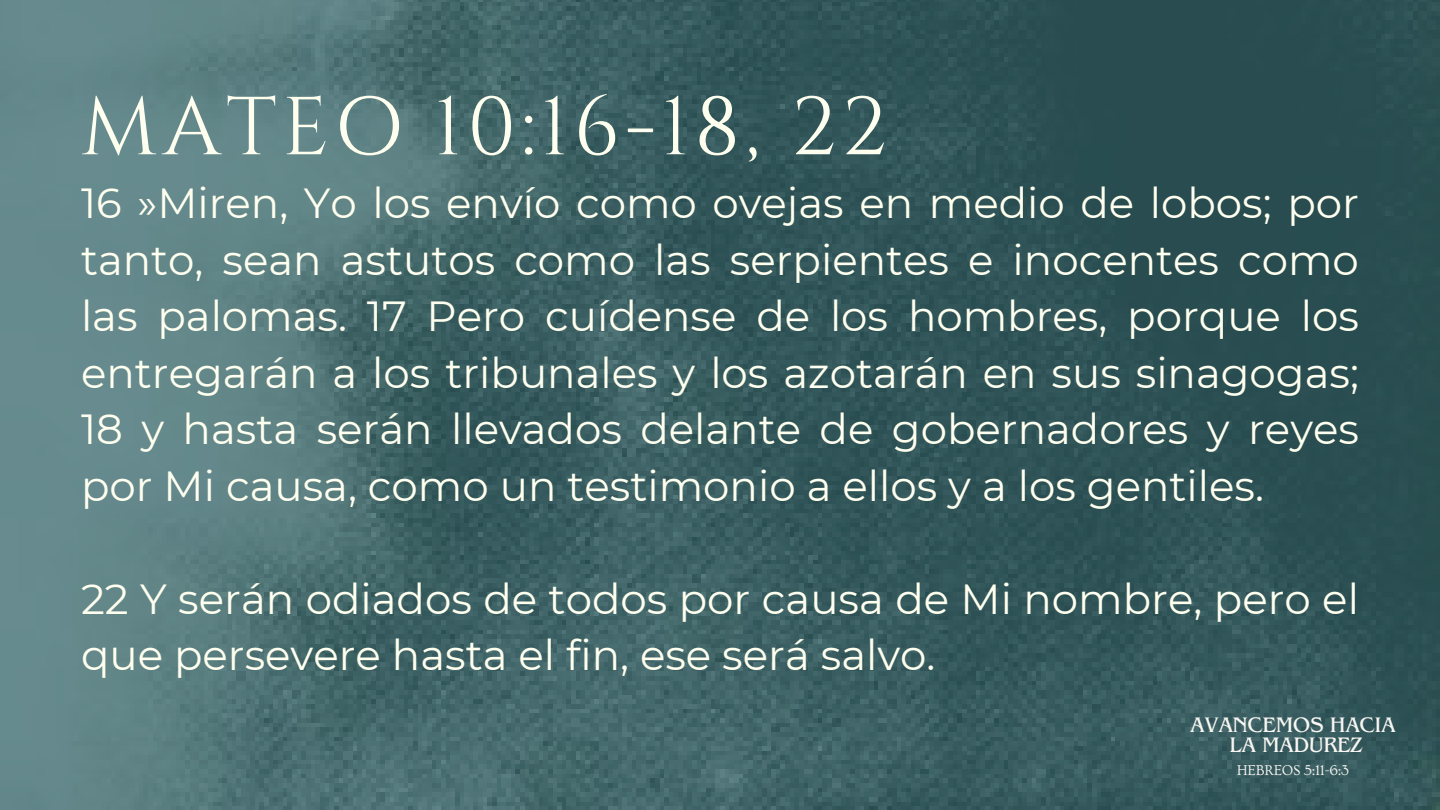
<style>
.page{position:relative;width:1440px;height:810px;background:#fff}
.page>*{position:absolute;margin:0;border:0;box-sizing:border-box;transform-origin:0 0}
.t1{font:82px "Cinzel";letter-spacing:.065em;color:#ffffef}
.t2{font:42px/56.5px "Montserrat";color:#ffffef;text-align:justify}
.t3{font:22px/19.5px "Benguiat Pro ITC";letter-spacing:-.02em;color:#f8f6f2;text-align:center}
.t4{font:15px "Ovo";letter-spacing:-.02em;color:#f8f6f2}
</style>
<div class="page">
<img style="left:0;top:0;width:1440px;height:810px">
<h1 class="t1" style="left:81px;top:75px;width:807px">MATEO 10:16-18, 22</h1>
<p class="t2" style="left:81px;top:175px;width:1279px">16 »Miren, Yo los envío como ovejas en medio de lobos; por tanto, sean astutos como las serpientes e inocentes como las palomas. 17 Pero cuídense de los hombres, porque los entregarán a los tribunales y los azotarán en sus sinagogas; 18 y hasta serán llevados delante de gobernadores y reyes por Mi causa, como un testimonio a ellos y a los gentiles.</p>
<p class="t2" style="left:81px;top:570px;width:1279px">22 Y serán odiados de todos por causa de Mi nombre, pero el que persevere hasta el fin, ese será salvo.</p>
<p class="t3" style="left:1190px;top:718px;width:207px">AVANCEMOS HACIA<br>LA MADUREZ</p>
<p class="t4" style="left:1237px;top:762px;width:114px">HEBREOS 5:11-6:3</p>
</div>
